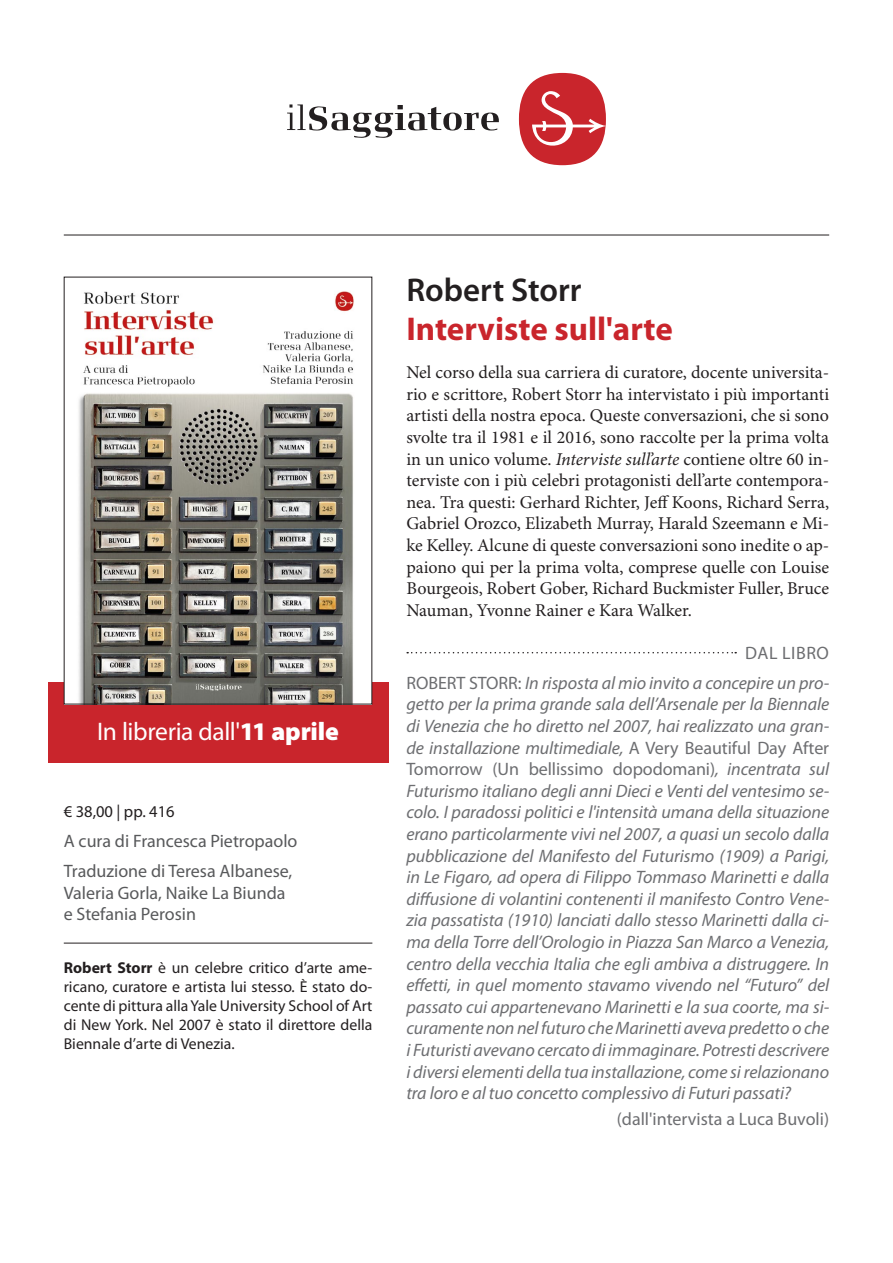
<style>
.page{position:relative;width:893px;height:1263px;background:#fff}
.page>*{position:absolute;margin:0;border:0;box-sizing:border-box;transform-origin:0 0}
.t1{font:700 33px "Myriad Pro";color:#c9252c}
.t2{font:600 33px "Myriad Pro";color:#231f20}
.t3{font:25.5px "Myriad Pro";letter-spacing:-.015em;color:#fff}
.t4{font:italic 18px/21.6px "Myriad Pro";letter-spacing:-.005em;color:#6d6e71;text-align:right}
.t5{font:18px/21.6px "Minion Pro";color:#231f20;text-align:justify}
.t6{font:18px/30.2px "Myriad Pro";color:#58595b}
.t7{font:18px "Myriad Pro";color:#6d6e71}
.t8{font:16.5px "Myriad Pro";color:#231f20}
.t9{font:15.75px/18.9px "Myriad Pro";color:#231f20;text-align:justify}
.s1{font-weight:900}
.s2{font-weight:700}
.s3{font-style:italic}
.s4{font-style:normal}
</style>
<div class="page">
<div style="left:48px;top:682px;width:340px;height:80px;background:#c9252c"></div>
<hr style="left:64px;top:235px;width:765px;height:1px;background:#231f20">
<img style="left:66px;top:291px;width:304px;height:411px">
<svg style="left:407px;top:652px;width:329px;height:1px"></svg>
<hr style="left:64px;top:943px;width:308px;height:1px;background:#231f20">
<svg style="left:287px;top:104px;width:212px;height:34px"></svg>
<div style="left:519px;top:73px;width:87px;height:92px;background:#c9252c;border-radius:50%"></div>
<svg style="left:532px;top:91px;width:74px;height:62px"></svg>
<h2 class="t3" style="left:97px;top:716px;width:243px">In libreria dall'<span class="s1">11 aprile</span></h2>
<p class="t8" style="left:64px;top:801px;width:112px">€ 38,00 | pp. 416</p>
<p class="t6" style="left:64px;top:825px;width:235px">A cura di Francesca Pietropaolo<br>Traduzione di Teresa Albanese,</p>
<p class="t6" style="left:64px;top:881px;width:223px;line-height:21.6px">Valeria Gorla, Naike La Biunda e Stefania Perosin</p>
<p class="t9" style="left:64px;top:958px;width:310px"><span class="s2">Robert Storr</span> è un celebre critico d’arte ame&shy;ricano, curatore e artista lui stesso. È stato do&shy;cente di pittura alla Yale University School of Art di New York. Nel 2007 è stato il direttore della Biennale d’arte di Venezia.</p>
<h1 class="t2" style="left:406px;top:269px;width:177px">Robert Storr</h1>
<h1 class="t1" style="left:406px;top:307px;width:268px">Interviste sull'arte</h1>
<p class="t5" style="left:406px;top:362px;width:424px">Nel corso della sua carriera di curatore, docente universita&shy;rio e scrittore, Robert Storr ha intervistato i più importanti artisti della nostra epoca. Queste conversazioni, che si sono svolte tra il 1981 e il 2016, sono raccolte per la prima volta in un unico volume. <span class="s3">Interviste sull’arte</span> contiene oltre 60 in&shy;terviste con i più celebri protagonisti dell’arte contempora&shy;nea. Tra questi: Gerhard Richter, Jeff Koons, Richard Serra, Gabriel Orozco, Elizabeth Murray, Harald Szeemann e Mi&shy;ke Kelley. Alcune di queste conversazioni sono inedite o ap&shy;paiono qui per la prima volta, comprese quelle con Louise Bourgeois, Robert Gober, Richard Buckmister Fuller, Bruce Nauman, Yvonne Rainer e Kara Walker.</p>
<p class="t4" style="left:406px;top:637px;width:424px;line-height:30.2px"><span class="s4">DAL LIBRO<br>ROBERT STORR:</span> In risposta al mio invito a concepire un pro-</p>
<p class="t4" style="left:406px;top:693px;width:424px;text-align:justify">getto per la prima grande sala dell’Arsenale per la Biennale di Venezia che ho diretto nel 2007, hai realizzato una gran&shy;de installazione multimediale, <span class="s4">A Very Beautiful Day After Tomorrow (Un bellissimo dopodomani)</span>, incentrata sul Futurismo italiano degli anni Dieci e Venti del ventesimo se&shy;colo. I paradossi politici e l'intensità umana della situazione erano particolarmente vivi nel 2007, a quasi un secolo dalla pubblicazione del Manifesto del Futurismo (1909) a Parigi, in Le Figaro, ad opera di Filippo Tommaso Marinetti e dalla diffusione di volantini contenenti il manifesto Contro Vene&shy;zia passatista (1910) lanciati dallo stesso Marinetti dalla ci&shy;ma della Torre dell’Orologio in Piazza San Marco a Venezia, centro della vecchia Italia che egli ambiva a distruggere. In effetti, in quel momento stavamo vivendo nel “Futuro” del passato cui appartenevano Marinetti e la sua coorte, ma si&shy;curamente non nel futuro che Marinetti aveva predetto o che i Futuristi avevano cercato di immaginare. Potresti descrivere i diversi elementi della tua installazione, come si relazionano tra loro e al tuo concetto complessivo di Futuri passati?</p>
<p class="t7" style="left:617px;top:1108px;width:214px">(dall'intervista a Luca Buvoli)</p>
</div>
